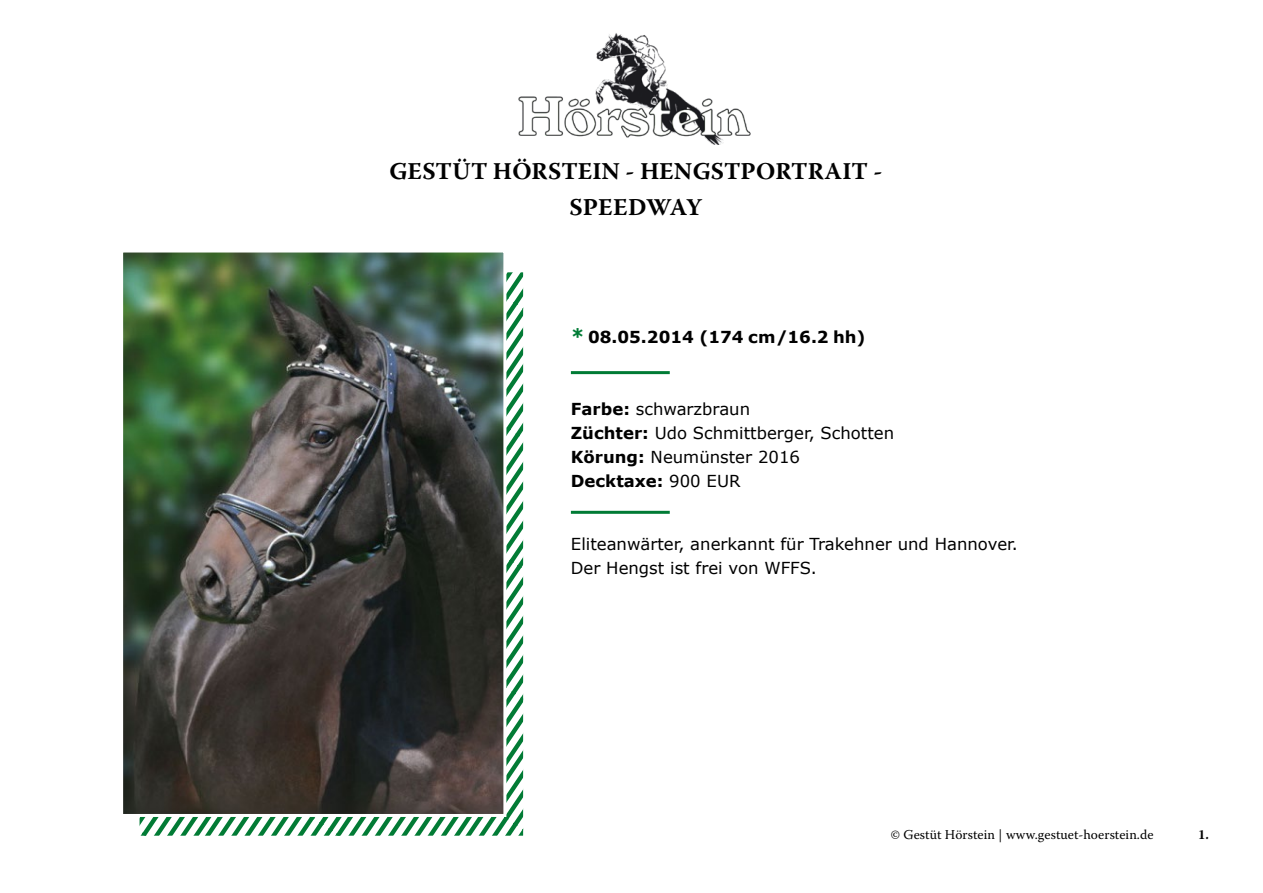
<style>
.page{position:relative;width:1263px;height:893px;background:#fff}
.page>*{position:absolute;margin:0;border:0;box-sizing:border-box;transform-origin:0 0}
.t1{font:700 24px/36px "Warnock Pro";letter-spacing:.01em;color:#000;text-align:center}
.t2{font:16.5px/24px "Verdana";color:#000}
.t3{font:700 16.5px "Verdana";color:#000}
.t4{font:13.5px "Warnock Pro";letter-spacing:.005em;color:#000}
.t5{font:700 13.5px "Warnock Pro";color:#000}
.s1{font-size:19.5px;color:#007b35}
.s2{font-weight:700}
</style>
<div class="page">
<svg style="left:140px;top:272px;width:383px;height:564px"></svg>
<img style="left:518px;top:33px;width:233px;height:111px">
<hr style="left:571px;top:371px;width:99px;height:3px;background:#007b35">
<hr style="left:571px;top:511px;width:99px;height:3px;background:#007b35">
<img style="left:124px;top:254px;width:378px;height:559px">
<div style="left:120px;top:250px;width:386px;height:567px;border:3px solid #fff"></div>
<h1 class="t1" style="left:389px;top:153px;width:495px">GESTÜT HÖRSTEIN - HENGSTPORTRAIT -<br>SPEEDWAY</h1>
<p class="t3" style="left:571px;top:326px;width:296px"><span class="s1">*</span> 08.05.2014 (174 cm/16.2 hh)</p>
<p class="t2" style="left:571px;top:397px;width:325px"><span class="s2">Farbe:</span> schwarzbraun<br><span class="s2">Züchter:</span> Udo Schmittberger, Schotten<br><span class="s2">Körung:</span> Neumünster 2016<br><span class="s2">Decktaxe:</span> 900 EUR</p>
<p class="t2" style="left:571px;top:532px;width:448px">Eliteanwärter, anerkannt für Trakehner und Hannover.<br>Der Hengst ist frei von WFFS.</p>
<p class="t4" style="left:891px;top:826px;width:264px">© Gestüt Hörstein | www.gestuet-hoerstein.de</p>
<p class="t5" style="left:1198px;top:826px;width:12px">1.</p>
</div>
